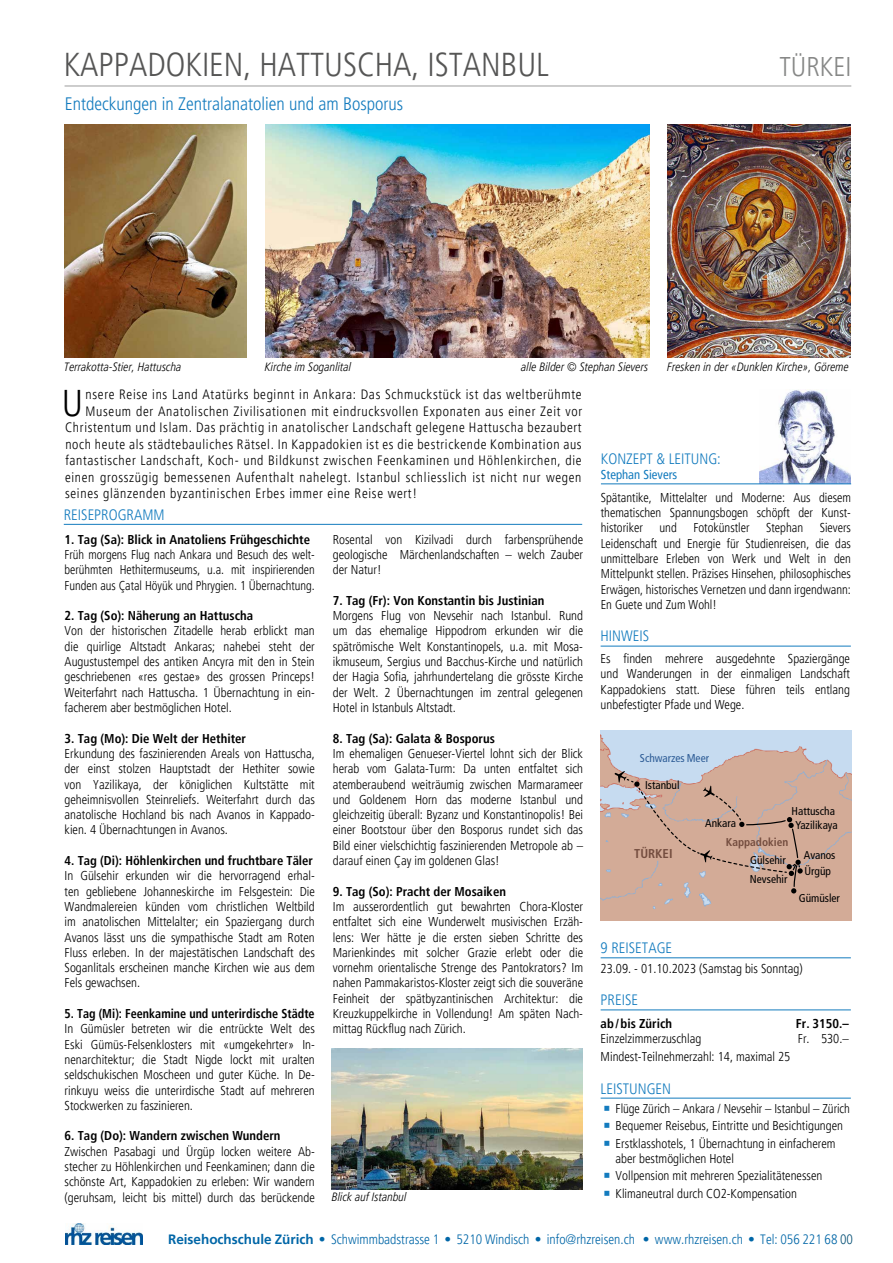
<style>
.page{position:relative;width:893px;height:1263px;background:#fff}
.page>*{position:absolute;margin:0;border:0;box-sizing:border-box;transform-origin:0 0}
.t1{font:300 condensed 37.2px "Frutiger LT Pro";color:#000}
.t2{font:300 condensed 33px "Frutiger LT Pro";color:#565655}
.t3{font:300 condensed 27px "Frutiger LT Pro";color:#868786}
.t4{font:300 condensed 18px "Frutiger LT Pro";color:#137bbe}
.t5{font:300 condensed 15px "Frutiger LT Pro";color:#137bbe}
.t6{font:300 condensed 13.5px "Frutiger LT Pro";letter-spacing:.05em;color:#000}
.t7{font:300 condensed 13.5px "Frutiger LT Pro";color:#0066a7}
.t8{font:300 condensed 12.75px/15.3px "Frutiger LT Pro";color:#000;text-align:justify}
.t9{font:700 condensed 12.75px "Frutiger LT Pro";color:#000}
.t10{font:300 condensed 12.75px/15.3px "Frutiger LT Pro";color:#000;text-align:justify;scale:.96 1}
.t11{font:700 condensed 12.75px "Frutiger LT Pro";color:#000;scale:.95 1}
.t12{font:condensed 12.75px "Frutiger LT Pro";color:#137bbe}
.t13{font:700 condensed 12.75px "Frutiger";color:#744d3f}
.t14{font:italic 300 condensed 12px "Frutiger LT Pro";color:#000}
.t15{font:condensed 11.4px/18.8px "Frutiger";color:#000}
.t16{font:condensed 11.4px "Frutiger";color:#2d5c96}
.t17{font:700 condensed 11.4px "Frutiger";color:#744d3f}
.s1{font-weight:700;font-stretch:normal}
.s2{color:#065075}
</style>
<div class="page">
<img style="left:66px;top:1224px;width:77px;height:21px">
<hr style="left:601px;top:1098px;width:250px;height:1px;background:#137bbe">
<hr style="left:601px;top:957px;width:250px;height:1px;background:#137bbe">
<hr style="left:64px;top:524px;width:518px;height:1px;background:#137bbe">
<hr style="left:65px;top:86px;width:786px;height:1px;background:#9c9c9d">
<img style="left:332px;top:1048px;width:250px;height:141px">
<img style="left:601px;top:730px;width:250px;height:191px">
<svg style="left:614px;top:771px;width:189px;height:122px;background:#cba898"></svg>
<hr style="left:601px;top:1009px;width:250px;height:1px;background:#137bbe">
<hr style="left:601px;top:646px;width:250px;height:1px;background:#137bbe">
<img style="left:265px;top:124px;width:384px;height:233px">
<img style="left:667px;top:124px;width:183px;height:233px">
<img style="left:64px;top:124px;width:183px;height:233px">
<img style="left:759px;top:390px;width:91px;height:93px">
<hr style="left:601px;top:483px;width:250px;height:1px;background:#137bbe">
<h2 class="t2" style="left:64px;top:45px;width:487px">KAPPADOKIEN, HATTUSCHA, ISTANBUL</h2>
<h3 class="t3" style="left:779px;top:51px;width:73px">TÜRKEI</h3>
<h3 class="t4" style="left:65px;top:94px;width:340px">Entdeckungen in Zentralanatolien und am Bosporus</h3>
<p class="t14" style="left:64px;top:360px;width:119px">Terrakotta-Stier, Hattuscha</p>
<p class="t14" style="left:265px;top:360px;width:88px">Kirche im Soganlital</p>
<p class="t14" style="left:521px;top:360px;width:128px">alle Bilder © Stephan Sievers</p>
<p class="t14" style="left:667px;top:360px;width:183px">Fresken in der «Dunklen Kirche», Göreme</p>
<h1 class="t1" style="left:62px;top:381px;width:23px">U</h1>
<p class="t6" style="left:86px;top:387px;width:497px">nsere Reise ins Land Atatürks beginnt in Ankara: Das Schmuckstück ist das weltberühmte</p>
<p class="t6" style="left:86px;top:403px;width:498px">Museum der Anatolischen Zivilisationen mit eindrucksvollen Exponaten aus einer Zeit vor</p>
<p class="t6" style="left:65px;top:420px;width:518px">Christentum und Islam. Das prächtig in anatolischer Landschaft gelegene Hattuscha bezaubert</p>
<p class="t6" style="left:65px;top:436px;width:518px">noch heute als städtebauliches Rätsel. In Kappadokien ist es die bestrickende Kombination aus</p>
<p class="t6" style="left:65px;top:453px;width:518px">fantastischer Landschaft, Koch- und Bildkunst zwischen Feenkaminen und Höhlenkirchen, die</p>
<p class="t6" style="left:65px;top:469px;width:518px">einen grosszügig bemessenen Aufenthalt nahelegt. Istanbul schliesslich ist nicht nur wegen</p>
<p class="t6" style="left:65px;top:486px;width:353px">seines glänzenden byzantinischen Erbes immer eine Reise wert!</p>
<p class="t5" style="left:64px;top:506px;width:102px">REISEPROGRAMM</p>
<p class="t9" style="left:65px;top:532px;width:247px">1. Tag (Sa): Blick in Anatoliens Frühgeschichte</p>
<p class="t10" style="left:65px;top:547px;width:262px">Früh morgens Flug nach Ankara und Besuch des welt&shy;berühmten Hethitermuseums, u.a. mit inspirierenden Funden aus Çatal Höyük und Phrygien. 1 Übernachtung.</p>
<p class="t9" style="left:65px;top:608px;width:190px">2. Tag (So): Näherung an Hattuscha</p>
<p class="t8" style="left:65px;top:623px;width:252px">Von der historischen Zitadelle herab erblickt man die quirlige Altstadt Ankaras; nahebei steht der Augustustempel des antiken Ancyra mit den in Stein geschriebenen «res gestae» des grossen Princeps!<br>Weiterfahrt nach Hattuscha. 1 Übernachtung in ein&shy;facherem aber bestmöglichen Hotel.</p>
<p class="t9" style="left:65px;top:731px;width:183px">3. Tag (Mo): Die Welt der Hethiter</p>
<p class="t8" style="left:65px;top:746px;width:252px">Erkundung des faszinierenden Areals von Hattuscha, der einst stolzen Hauptstadt der Hethiter sowie von Yazilikaya, der königlichen Kultstätte mit geheimnisvollen Steinreliefs. Weiterfahrt durch das anatolische Hochland bis nach Avanos in Kappado&shy;kien. 4 Übernachtungen in Avanos.</p>
<p class="t9" style="left:65px;top:853px;width:250px">4. Tag (Di): Höhlenkirchen und fruchtbare Täler</p>
<p class="t8" style="left:65px;top:868px;width:252px">In Gülsehir erkunden wir die hervorragend erhal&shy;ten gebliebene Johanneskirche im Felsgestein: Die Wandmalereien künden vom christlichen Weltbild im anatolischen Mittelalter; ein Spaziergang durch Avanos lässt uns die sympathische Stadt am Roten Fluss erleben. In der majestätischen Landschaft des Soganlitals erscheinen manche Kirchen wie aus dem Fels gewachsen.</p>
<p class="t11" style="left:65px;top:1006px;width:265px">5. Tag (Mi): Feenkamine und unterirdische Städte</p>
<p class="t8" style="left:65px;top:1021px;width:252px">In Gümüsler betreten wir die entrückte Welt des Eski Gümüs-Felsenklosters mit «umgekehrter» In&shy;nenarchitektur; die Stadt Nigde lockt mit uralten seldschukischen Moscheen und guter Küche. In De&shy;rinkuyu weiss die unterirdische Stadt auf mehreren Stockwerken zu faszinieren.</p>
<p class="t9" style="left:65px;top:1128px;width:217px">6. Tag (Do): Wandern zwischen Wundern</p>
<p class="t8" style="left:65px;top:1144px;width:252px">Zwischen Pasabagi und Ürgüp locken weitere Ab&shy;stecher zu Höhlenkirchen und Feenkaminen; dann die schönste Art, Kappadokien zu erleben: Wir wandern (geruhsam, leicht bis mittel) durch das berückende</p>
<p class="t8" style="left:333px;top:532px;width:252px">Rosental von Kizilvadi durch farbensprühende geologische Märchenlandschaften – welch Zauber der Natur!</p>
<p class="t9" style="left:333px;top:593px;width:213px">7. Tag (Fr): Von Konstantin bis Justinian</p>
<p class="t8" style="left:333px;top:608px;width:252px">Morgens Flug von Nevsehir nach Istanbul. Rund um das ehemalige Hippodrom erkunden wir die spätrömische Welt Konstantinopels, u.a. mit Mosa&shy;ikmuseum, Sergius und Bacchus-Kirche und natürlich der Hagia Sofia, jahrhundertelang die grösste Kirche der Welt. 2 Übernachtungen im zentral gelegenen Hotel in Istanbuls Altstadt.</p>
<p class="t9" style="left:333px;top:731px;width:164px">8. Tag (Sa): Galata &amp; Bosporus</p>
<p class="t8" style="left:333px;top:746px;width:252px">Im ehemaligen Genueser-Viertel lohnt sich der Blick herab vom Galata-Turm: Da unten entfaltet sich atemberaubend weiträumig zwischen Marmarameer und Goldenem Horn das moderne Istanbul und gleichzeitig überall: Byzanz und Konstantinopolis! Bei einer Bootstour über den Bosporus rundet sich das Bild einer vielschichtig faszinierenden Metropole ab – darauf einen Çay im goldenen Glas!</p>
<p class="t9" style="left:333px;top:884px;width:175px">9. Tag (So): Pracht der Mosaiken</p>
<p class="t8" style="left:333px;top:899px;width:252px">Im ausserordentlich gut bewahrten Chora-Kloster entfaltet sich eine Wunderwelt musivischen Erzäh&shy;lens: Wer hätte je die ersten sieben Schritte des Marienkindes mit solcher Grazie erlebt oder die vornehm orientalische Strenge des Pantokrators? Im nahen Pammakaristos-Kloster zeigt sich die souveräne Feinheit der spätbyzantinischen Architektur: die Kreuzkuppelkirche in Vollendung! Am späten Nach&shy;mittag Rückflug nach Zürich.</p>
<p class="t14" style="left:332px;top:1190px;width:76px">Blick auf Istanbul</p>
<p class="t5" style="left:601px;top:450px;width:121px">KONZEPT &amp; LEITUNG:</p>
<p class="t12" style="left:601px;top:467px;width:78px">Stephan Sievers</p>
<p class="t8" style="left:601px;top:490px;width:252px">Spätantike, Mittelalter und Moderne: Aus diesem thematischen Spannungsbogen schöpft der Kunst&shy;historiker</p>
<p class="t8" style="left:659px;top:520px;width:19px">und</p>
<p class="t8" style="left:693px;top:520px;width:58px">Fotokünstler</p>
<p class="t8" style="left:766px;top:520px;width:39px">Stephan</p>
<p class="t8" style="left:601px;top:520px;width:252px;text-indent:219px">Sievers Leidenschaft und Energie für Studienreisen, die das unmittelbare Erleben von Werk und Welt in den Mittelpunkt stellen. Präzises Hinsehen, philosophisches Erwägen, historisches Vernetzen und dann irgendwann:<br>En Guete und Zum Wohl!</p>
<p class="t5" style="left:601px;top:628px;width:50px">HINWEIS</p>
<p class="t8" style="left:601px;top:651px;width:251px">Es finden mehrere ausgedehnte Spaziergänge und Wanderungen in der einmaligen Landschaft Kappadokiens statt. Diese führen teils entlang unbefestigter Pfade und Wege.</p>
<p class="t16" style="left:640px;top:751px;width:71px">Schwarzes Meer</p>
<p class="t15" style="left:645px;top:775px;width:36px">Istanbul</p>
<p class="t13" style="left:634px;top:846px;width:40px">TÜRKEI</p>
<p class="t5" style="left:601px;top:939px;width:73px">9 REISETAGE</p>
<p class="t15" style="left:705px;top:814px;width:32px">Ankara</p>
<p class="t15" style="left:792px;top:801px;width:45px">Hattuscha</p>
<p class="t15" style="left:795px;top:815px;width:44px">Yazilikaya</p>
<p class="t17" style="left:726px;top:835px;width:64px">Kappadokien</p>
<p class="t15" style="left:750px;top:851px;width:39px">Gülsehir<br>Nevsehir</p>
<p class="t15" style="left:804px;top:845px;width:33px">Avanos</p>
<p class="t15" style="left:804px;top:862px;width:28px">Ürgüp</p>
<p class="t15" style="left:799px;top:888px;width:43px">Gümüsler</p>
<p class="t8" style="left:601px;top:961px;width:204px">23.09. - 01.10.2023 (Samstag bis Sonntag)</p>
<p class="t5" style="left:601px;top:991px;width:39px">PREISE</p>
<p class="t9" style="left:601px;top:1016px;width:73px">ab/bis Zürich</p>
<p class="t8" style="left:601px;top:1030px;width:191px;line-height:18px">Einzelzimmerzuschlag<br>Mindest-Teilnehmerzahl: 14, maximal 25</p>
<p class="t9" style="left:796px;top:1016px;width:54px">Fr. 3150.–</p>
<p class="t8" style="left:821px;top:1031px;width:29px">530.–</p>
<p class="t8" style="left:798px;top:1031px;width:13px">Fr.</p>
<p class="t5" style="left:601px;top:1080px;width:72px">LEISTUNGEN</p>
<p class="t8" style="left:616px;top:1100px;width:236px;line-height:17.4px;text-align:left">Flüge Zürich – Ankara / Nevsehir – Istanbul – Zürich<br>Bequemer Reisebus, Eintritte und Besichtigungen<br>Erstklasshotels, 1 Übernachtung in einfacherem</p>
<p class="t8" style="left:616px;top:1150px;width:208px;line-height:17.4px;text-align:left">aber bestmöglichen Hotel<br>Vollpension mit mehreren Spezialitätenessen<br>Klimaneutral durch CO2-Kompensation</p>
<p class="t7" style="left:168px;top:1231px;width:686px"><span class="s1">Reisehochschule Zürich</span> • Schwimmbadstrasse 1 • 5210 Windisch • info@rhzreisen.ch • www.rhzreisen.ch • Tel: 056 221 68 <span class="s2">00</span></p>
</div>
